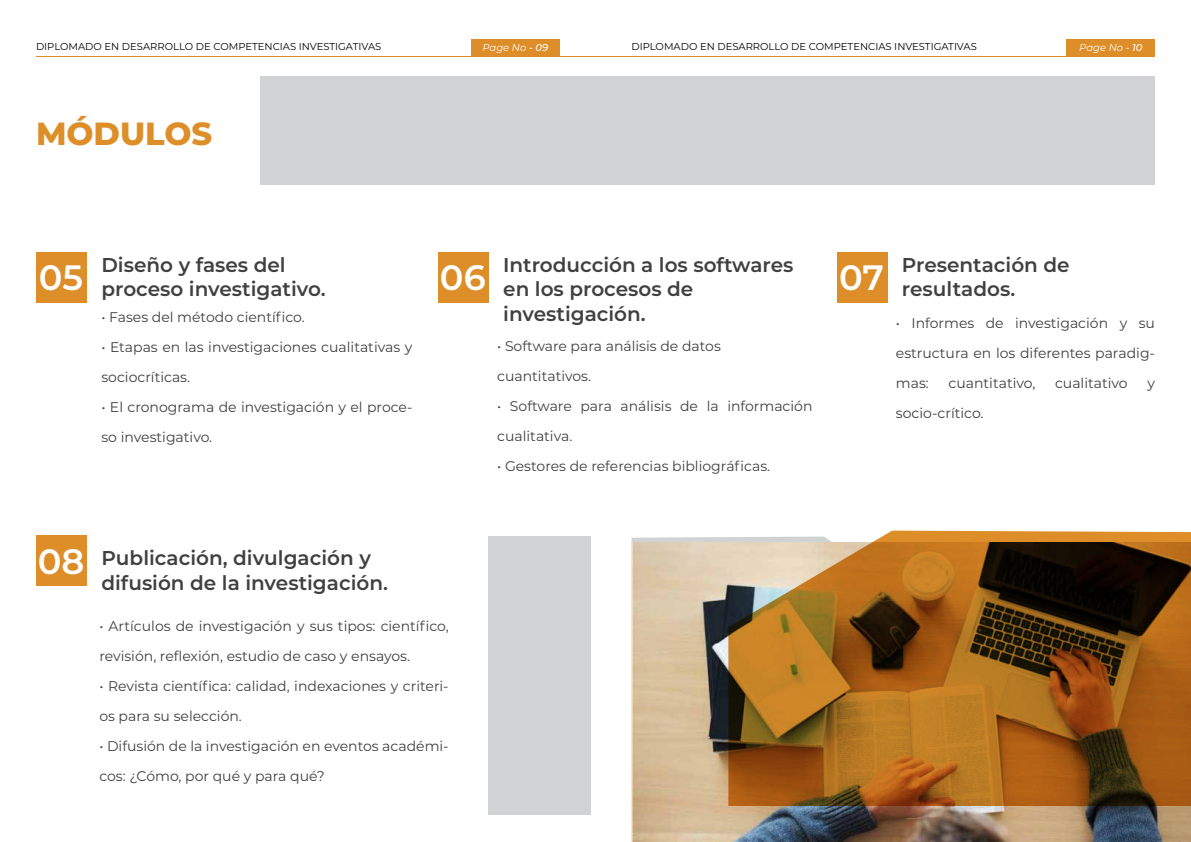
<style>
.page{position:relative;width:1191px;height:842px;background:#fff}
.page>*{position:absolute;margin:0;border:0;box-sizing:border-box;transform-origin:0 0}
.t1{font:600 35.2px "Montserrat";color:#fff}
.t2{font:800 32px "Montserrat";color:#dd8e29}
.t3{font:600 20px/24.7px "Montserrat";color:#404041}
.t4{font:14px/30px "Montserrat";color:#404041}
.t5{font:10px "Montserrat";color:#000}
.t6{font:italic 10px "Montserrat";color:#fff}
.s1{font-weight:500}
</style>
<div class="page">
<img style="left:632px;top:542px;width:559px;height:300px">
<div style="left:36px;top:252px;width:50px;height:50px;background:#dd8e29"></div>
<hr style="left:36px;top:56px;width:1119px;height:1px;background:#dd8e29">
<div style="left:471px;top:39px;width:88px;height:18px;background:#dd8e29"></div>
<div style="left:1067px;top:39px;width:88px;height:18px;background:#dd8e29"></div>
<div style="left:489px;top:536px;width:102px;height:279px;background:#d0d2d3"></div>
<div style="left:439px;top:252px;width:50px;height:50px;background:#dd8e29"></div>
<div style="left:837px;top:252px;width:50px;height:50px;background:#dd8e29"></div>
<div style="left:36px;top:536px;width:50px;height:50px;background:#dd8e29"></div>
<div style="left:261px;top:76px;width:894px;height:108px;background:#d0d2d3"></div>
<svg style="left:728px;top:531px;width:463px;height:275px;background:#905c21"></svg>
<p class="t5" style="left:36px;top:39px;width:347px">DIPLOMADO EN DESARROLLO DE COMPETENCIAS INVESTIGATIVAS</p>
<p class="t6" style="left:482px;top:40px;width:67px">Page No <span class="s1">- 09</span></p>
<p class="t5" style="left:631px;top:39px;width:347px">DIPLOMADO EN DESARROLLO DE COMPETENCIAS INVESTIGATIVAS</p>
<p class="t6" style="left:1079px;top:40px;width:65px">Page No <span class="s1">- 10</span></p>
<h2 class="t2" style="left:36px;top:110px;width:178px">MÓDULOS</h2>
<h3 class="t3" style="left:39px;top:251px;width:288px;text-indent:62px">Diseño y fases del<br><sup>05</sup> proceso investigativo.</h3>
<p class="t4" style="left:101px;top:301px;width:205px">• Fases del método científico.</p>
<p class="t4" style="left:101px;top:331px;width:312px">• Etapas en las investigaciones cualitativas y sociocríticas.</p>
<p class="t4" style="left:101px;top:391px;width:312px">• El cronograma de investigación y el proce&shy;so investigativo.</p>
<h1 class="t1" style="left:440px;top:253px;width:47px">06</h1>
<h3 class="t3" style="left:503px;top:251px;width:292px">Introducción a los softwares en los procesos de investigación.</h3>
<p class="t4" style="left:497px;top:331px;width:225px">• Software para análisis de datos cuantitativos.</p>
<p class="t4" style="left:497px;top:391px;width:317px">• Software para análisis de la información cualitativa.</p>
<p class="t4" style="left:497px;top:451px;width:274px">• Gestores de referencias bibliográficas.</p>
<h3 class="t3" style="left:839px;top:251px;width:232px;text-indent:63px">Presentación de<br><sup>07</sup> resultados.</h3>
<p class="t4" style="left:896px;top:308px;width:260px;text-align:justify">• Informes de investigación y su estructura en los diferentes paradig&shy;mas:</p>
<p class="t4" style="left:948px;top:368px;width:88px">cuantitativo,</p>
<p class="t4" style="left:1055px;top:368px;width:74px">cualitativo</p>
<p class="t4" style="left:1147px;top:368px;width:9px">y</p>
<p class="t4" style="left:896px;top:398px;width:89px">socio-crítico.</p>
<h1 class="t1" style="left:38px;top:536px;width:48px">08</h1>
<h3 class="t3" style="left:101px;top:545px;width:288px">Publicación, divulgación y difusión de la investigación.</h3>
<p class="t4" style="left:99px;top:611px;width:351px">• Artículos de investigación y sus tipos: científico, revisión, reflexión, estudio de caso y ensayos.</p>
<p class="t4" style="left:99px;top:671px;width:351px">• Revista científica: calidad, indexaciones y criteri&shy;os para su selección.</p>
<p class="t4" style="left:99px;top:731px;width:351px">• Difusión de la investigación en eventos académi&shy;cos: ¿Cómo, por qué y para qué?</p>
</div>
